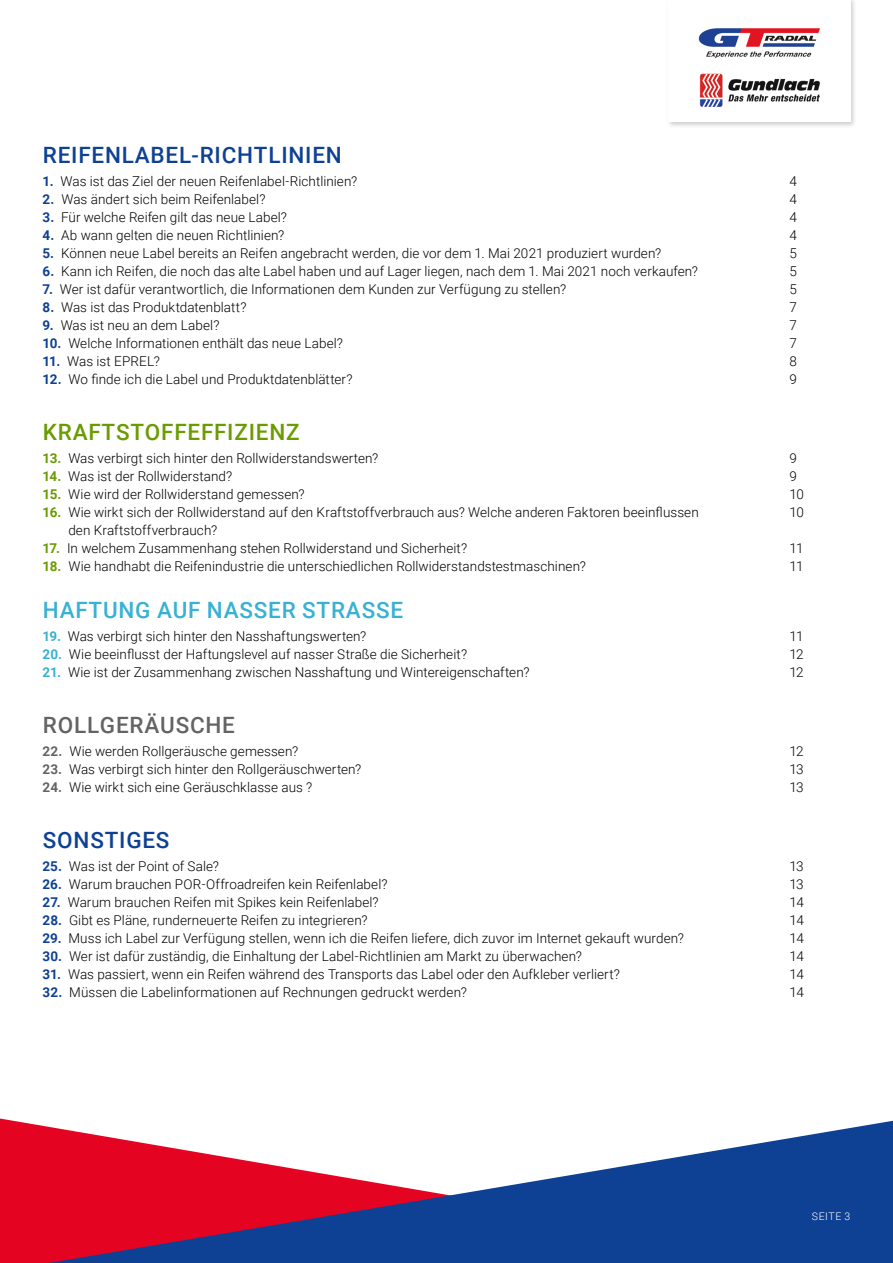
<style>
.page{position:relative;width:893px;height:1263px;background:#fff}
.page>*{position:absolute;margin:0;border:0;box-sizing:border-box;transform-origin:0 0}
.t1{font:500 22.5px "Roboto";letter-spacing:.035em;color:#0e4194}
.t2{font:500 22.5px "Roboto";letter-spacing:.035em;color:#39b1d3}
.t3{font:500 22.5px "Roboto";letter-spacing:.035em;color:#6a9b00}
.t4{font:500 22.5px "Roboto";letter-spacing:.035em;color:#646464}
.t5{font:300 13.5px/18px "Roboto";letter-spacing:.005em;color:#000;text-align:justify}
.t6{font:300 10.5px "Roboto";letter-spacing:.06em;color:#fff}
.s1{font-weight:700;color:#0e4194}
.s2{font-weight:700;color:#6a9b00}
.s3{font-weight:700;color:#39b1d3}
.s4{font-weight:700;color:#646464}
</style>
<div class="page">
<div style="left:666px;top:0;width:191px;height:129px;background:#000;opacity:.2"></div>
<div style="left:668px;top:0;width:182px;height:122px;background:#fff"></div>
<img style="left:698px;top:28px;width:123px;height:31px">
<svg style="left:0;top:1119px;width:893px;height:144px"></svg>
<img style="left:699px;top:73px;width:121px;height:34px">
<h1 class="t1" style="left:43px;top:140px;width:300px">REIFENLABEL-RICHTLINIEN</h1>
<p class="t5" style="left:43px;top:172px;width:316px"><span class="s1">1.</span> Was ist das Ziel der neuen Reifenlabel-Richtlinien?</p>
<p class="t5" style="left:43px;top:190px;width:224px"><span class="s1">2.</span> Was ändert sich beim Reifenlabel?</p>
<p class="t5" style="left:43px;top:208px;width:246px"><span class="s1">3.</span> Für welche Reifen gilt das neue Label?</p>
<p class="t5" style="left:43px;top:226px;width:243px"><span class="s1">4.</span> Ab wann gelten die neuen Richtlinien?</p>
<p class="t5" style="left:43px;top:244px;width:620px"><span class="s1">5.</span> Können neue Label bereits an Reifen angebracht werden, die vor dem 1. Mai 2021 produziert wurden?</p>
<p class="t5" style="left:43px;top:262px;width:657px"><span class="s1">6.</span> Kann ich Reifen, die noch das alte Label haben und auf Lager liegen, nach dem 1. Mai 2021 noch verkaufen?</p>
<p class="t5" style="left:43px;top:280px;width:525px"><span class="s1">7.</span> Wer ist dafür verantwortlich, die Informationen dem Kunden zur Verfügung zu stellen?</p>
<p class="t5" style="left:43px;top:298px;width:206px"><span class="s1">8.</span> Was ist das Produktdatenblatt?</p>
<p class="t5" style="left:43px;top:316px;width:178px"><span class="s1">9.</span> Was ist neu an dem Label?</p>
<p class="t5" style="left:43px;top:334px;width:302px"><span class="s1">10.</span> Welche Informationen enthält das neue Label?</p>
<p class="t5" style="left:43px;top:352px;width:119px"><span class="s1">11.</span> Was ist EPREL?</p>
<p class="t5" style="left:43px;top:370px;width:312px"><span class="s1">12.</span> Wo finde ich die Label und Produktdatenblätter?</p>
<h1 class="t3" style="left:43px;top:416px;width:258px">KRAFTSTOFFEFFIZIENZ</h1>
<p class="t5" style="left:43px;top:448px;width:337px"><span class="s2">13.</span> Was verbirgt sich hinter den Rollwiderstandswerten?</p>
<p class="t5" style="left:43px;top:466px;width:191px"><span class="s2">14.</span> Was ist der Rollwiderstand?</p>
<p class="t5" style="left:43px;top:484px;width:264px"><span class="s2">15.</span> Wie wird der Rollwiderstand gemessen?</p>
<p class="t5" style="left:68px;top:502px;width:632px;text-indent:-26px"><span class="s2">16.</span> Wie wirkt sich der Rollwiderstand auf den Kraftstoffverbrauch aus? Welche anderen Faktoren beeinflussen den Kraftstoffverbrauch?</p>
<p class="t5" style="left:43px;top:538px;width:426px"><span class="s2">17.</span> In welchem Zusammenhang stehen Rollwiderstand und Sicherheit?</p>
<p class="t5" style="left:43px;top:556px;width:545px"><span class="s2">18.</span> Wie handhabt die Reifenindustrie die unterschiedlichen Rollwiderstandstestmaschinen?</p>
<h1 class="t2" style="left:43px;top:595px;width:362px">HAFTUNG AUF NASSER STRASSE</h1>
<p class="t5" style="left:43px;top:627px;width:325px"><span class="s3">19.</span> Was verbirgt sich hinter den Nasshaftungswerten?</p>
<p class="t5" style="left:43px;top:645px;width:426px"><span class="s3">20.</span> Wie beeinflusst der Haftungslevel auf nasser Straße die Sicherheit?</p>
<p class="t5" style="left:43px;top:663px;width:488px"><span class="s3">21.</span> Wie ist der Zusammenhang zwischen Nasshaftung und Wintereigenschaften?</p>
<h1 class="t4" style="left:43px;top:709px;width:194px">ROLLGERÄUSCHE</h1>
<p class="t5" style="left:43px;top:742px;width:257px"><span class="s4">22.</span> Wie werden Rollgeräusche gemessen?</p>
<p class="t5" style="left:43px;top:760px;width:320px"><span class="s4">23.</span> Was verbirgt sich hinter den Rollgeräuschwerten?</p>
<p class="t5" style="left:43px;top:778px;width:271px"><span class="s4">24.</span> Wie wirkt sich eine Geräuschklasse aus ?</p>
<h1 class="t1" style="left:43px;top:824px;width:128px">SONSTIGES</h1>
<p class="t5" style="left:43px;top:857px;width:178px"><span class="s1">25.</span> Was ist der Point of Sale?</p>
<p class="t5" style="left:43px;top:875px;width:347px"><span class="s1">26.</span> Warum brauchen POR-Offroadreifen kein Reifenlabel?</p>
<p class="t5" style="left:43px;top:893px;width:338px"><span class="s1">27.</span> Warum brauchen Reifen mit Spikes kein Reifenlabel?</p>
<p class="t5" style="left:43px;top:911px;width:327px"><span class="s1">28.</span> Gibt es Pläne, runderneuerte Reifen zu integrieren?</p>
<p class="t5" style="left:43px;top:929px;width:643px"><span class="s1">29.</span> Muss ich Label zur Verfügung stellen, wenn ich die Reifen liefere, dich zuvor im Internet gekauft wurden?</p>
<p class="t5" style="left:43px;top:947px;width:541px"><span class="s1">30.</span> Wer ist dafür zuständig, die Einhaltung der Label-Richtlinien am Markt zu überwachen?</p>
<p class="t5" style="left:43px;top:965px;width:579px"><span class="s1">31.</span> Was passiert, wenn ein Reifen während des Transports das Label oder den Aufkleber verliert?</p>
<p class="t5" style="left:43px;top:983px;width:426px"><span class="s1">32.</span> Müssen die Labelinformationen auf Rechnungen gedruckt werden?</p>
<p class="t5" style="left:789px;top:172px;width:9px">4<br>4<br>4<br>4<br>5<br>5<br>5<br>7<br>7<br>7<br>8<br>9</p>
<p class="t5" style="left:789px;top:448px;width:16px;text-align:left">9<br>9<br>10<br>10</p>
<p class="t5" style="left:789px;top:538px;width:16px">11<br>11</p>
<p class="t5" style="left:789px;top:627px;width:16px">11<br>12<br>12</p>
<p class="t5" style="left:789px;top:742px;width:16px">12<br>13<br>13</p>
<p class="t5" style="left:789px;top:857px;width:16px">13<br>13<br>14<br>14<br>14<br>14<br>14<br>14</p>
<p class="t6" style="left:812px;top:1209px;width:40px">SEITE 3</p>
</div>
